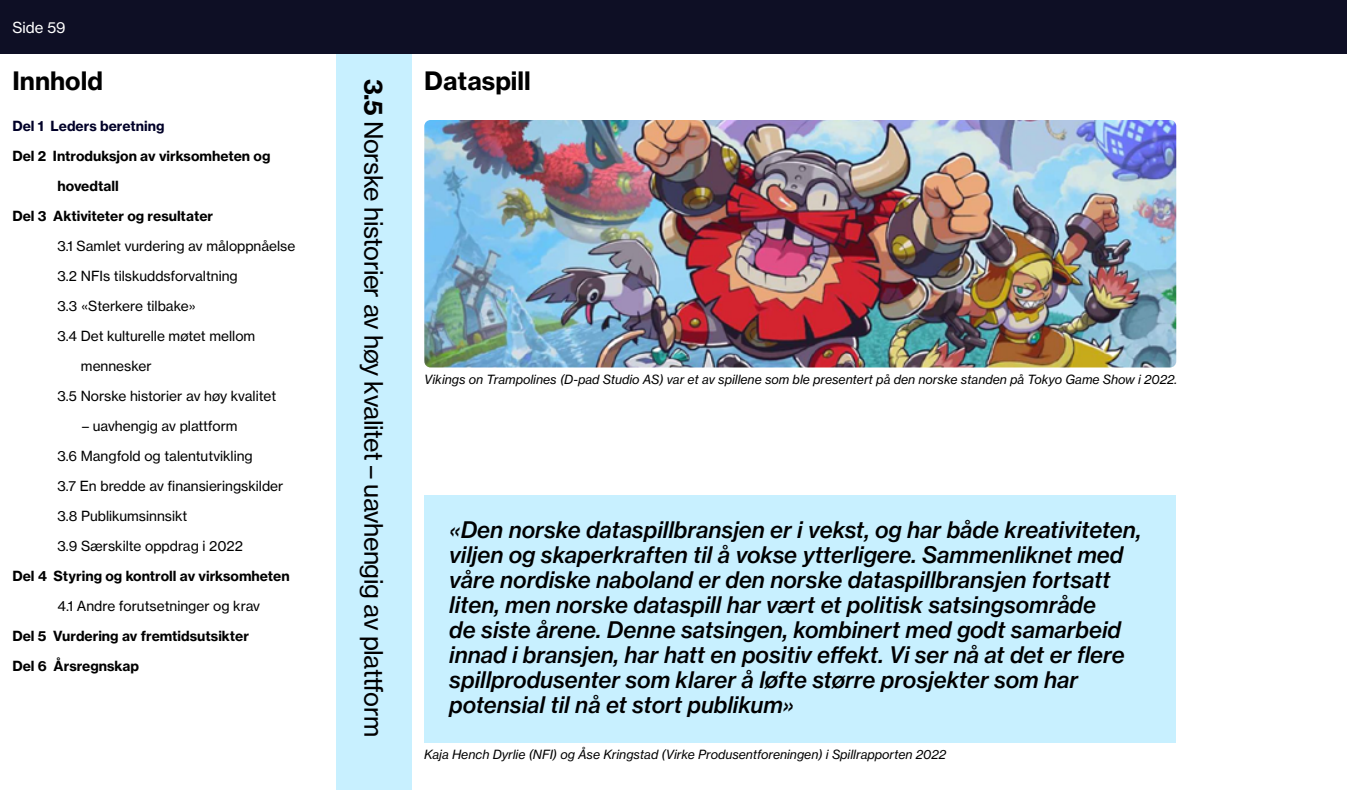
<style>
.page{position:relative;width:1347px;height:790px;background:#fff}
.page>*{position:absolute;margin:0;border:0;box-sizing:border-box;transform-origin:0 0}
.t1{font:25px "N Haas Grotesk TX Pro 55 Rg";letter-spacing:-.02em;color:#000}
.t2{font:25px "N Haas Grotesk TX Pro 75 Bd";color:#000}
.t3{font:22.5px/25px "N Haas Grotesk TX Pro 66 Md It";color:#000}
.t4{font:15px "N Haas Grotesk TX Pro 55 Rg";color:#fff}
.t5{font:13.75px/30px "N Haas Grotesk TX Pro 55 Rg";color:#000}
.t6{font:13.75px/30px "N Haas Grotesk TX Pro 75 Bd";color:#000}
.t7{font:13.75px "N Haas Grotesk TX Pro 75 Bd";color:#000028}
.t8{font:12.5px "N Haas Grotesk TX Pro 56 It";color:#000}
.s1{font-family:"N Haas Grotesk TX Pro 75 Bd"}
</style>
<div class="page">
<div style="left:337px;top:12px;width:75px;height:778px;background:#c8f0ff"></div>
<div style="left:424px;top:495px;width:752px;height:247px;background:#c8f0ff"></div>
<img style="left:424px;top:120px;width:752px;height:248px">
<div style="left:0;top:0;width:1346px;height:54px;background:#0e0f25"></div>
<p class="t4" style="left:12px;top:18px;width:55px">Side 59</p>
<p class="t2" style="left:13px;top:65px;width:92px">Innhold</p>
<p class="t2" style="left:424px;top:65px;width:108px">Dataspill</p>
<p class="t1" style="left:389px;top:79px;width:660px;rotate:90deg"><span class="s1">3.5</span> Norske historier av høy kvalitet – uavhengig av plattform</p>
<p class="t7" style="left:12px;top:117px;width:153px">Del 1 Leders beretning</p>
<p class="t6" style="left:12px;top:141px;width:259px">Del 2 Introduksjon av virksomheten og</p>
<p class="t6" style="left:58px;top:171px;width:63px">hovedtall</p>
<p class="t6" style="left:12px;top:201px;width:202px">Del 3 Aktiviteter og resultater</p>
<p class="t5" style="left:58px;top:231px;width:239px">3.1 Samlet vurdering av måloppnåelse</p>
<p class="t5" style="left:58px;top:261px;width:182px">3.2 NFIs tilskuddsforvaltning</p>
<p class="t5" style="left:58px;top:291px;width:140px">3.3 «Sterkere tilbake»</p>
<p class="t5" style="left:58px;top:321px;width:199px">3.4 Det kulturelle møtet mellom</p>
<p class="t5" style="left:81px;top:351px;width:72px">mennesker</p>
<p class="t5" style="left:58px;top:381px;width:220px">3.5 Norske historier av høy kvalitet</p>
<p class="t5" style="left:58px;top:411px;width:227px;text-indent:25px">– uavhengig av plattform<br>3.6 Mangfold og talentutvikling<br>3.7 En bredde av finansieringskilder<br>3.8 Publikumsinnsikt<br>3.9 Særskilte oppdrag i 2022</p>
<p class="t6" style="left:12px;top:561px;width:279px">Del 4 Styring og kontroll av virksomheten</p>
<p class="t5" style="left:58px;top:591px;width:204px">4.1 Andre forutsetninger og krav</p>
<p class="t6" style="left:12px;top:621px;width:238px">Del 5 Vurdering av fremtidsutsikter<br>Del 6 Årsregnskap</p>
<p class="t8" style="left:424px;top:371px;width:754px">Vikings on Trampolines (D-pad Studio AS) var et av spillene som ble presentert på den norske standen på Tokyo Game Show i 2022.</p>
<p class="t3" style="left:449px;top:517px;width:693px">«Den norske dataspillbransjen er i vekst, og har både kreativiteten, viljen og skaperkraften til å vokse ytterligere. Sammenliknet med våre nordiske naboland er den norske dataspillbransjen fortsatt liten, men norske dataspill har vært et politisk satsingsområde<br>de siste årene. Denne satsingen, kombinert med godt samarbeid innad i bransjen, har hatt en positiv effekt. Vi ser nå at det er flere spillprodusenter som klarer å løfte større prosjekter som har potensial til nå et stort publikum»</p>
<p class="t8" style="left:424px;top:746px;width:523px">Kaja Hench Dyrlie (NFI) og Åse Kringstad (Virke Produsentforeningen) i Spillrapporten 2022</p>
</div>
